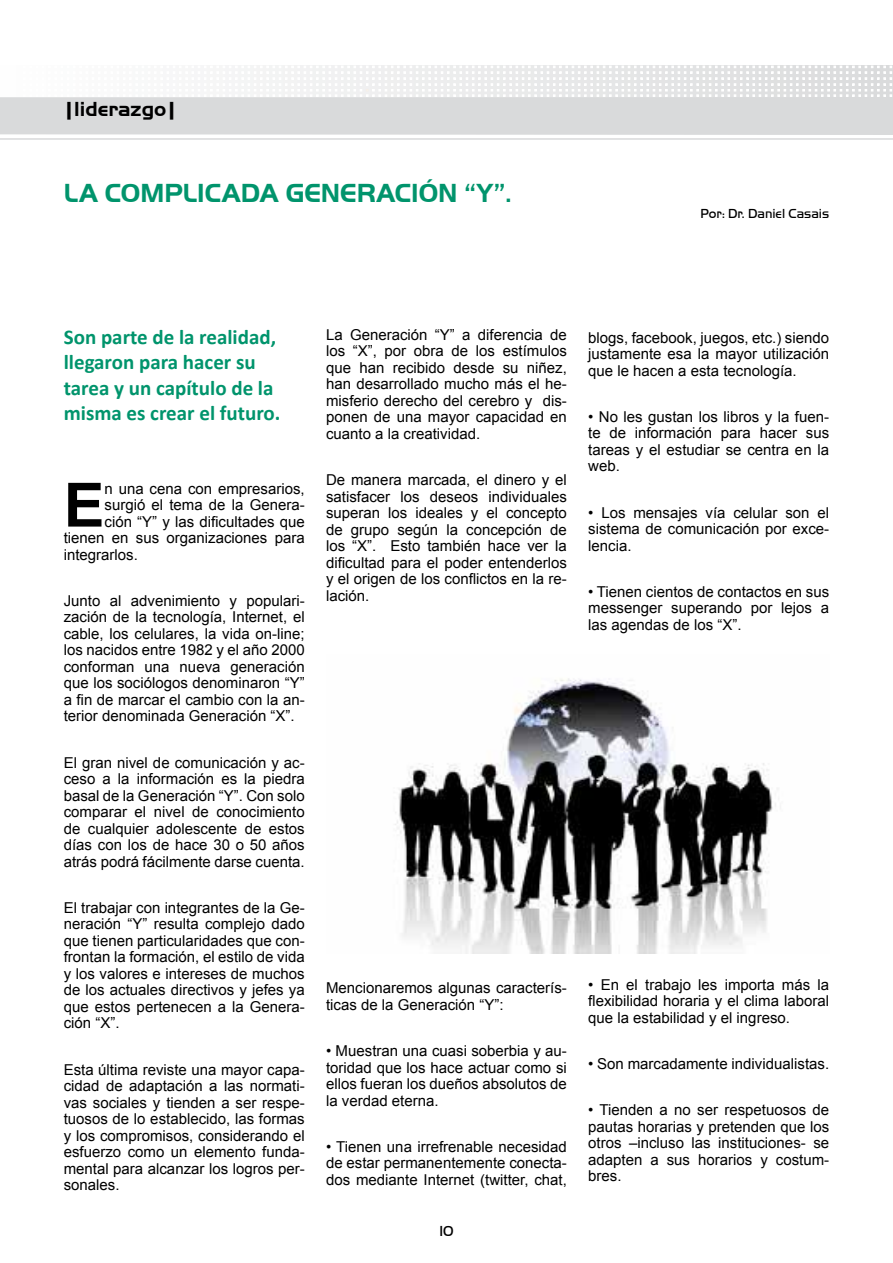
<style>
.page{position:relative;width:893px;height:1263px;background:#fff}
.page>*{position:absolute;margin:0;border:0;box-sizing:border-box;transform-origin:0 0}
.t1{font:700 61.05px "Arial";color:#000}
.t2{font:700 27px "Handel Got D";color:#00946c}
.t3{font:700 21px/25.2px "Calibri";color:#00946c}
.t4{font:700 21px "Handel Got D";color:#000}
.t5{font:15px/16.5px "Arial";color:#000;text-align:justify}
.t6{font:15px "Handel Got D Ligh";color:#000}
.t7{font:13.5px "Handel Got D Ligh";color:#000}
</style>
<div class="page">
<svg style="left:0;top:65px;width:893px;height:75px"></svg>
<img style="left:395px;top:678px;width:383px;height:275px">
<h3 class="t4" style="left:64px;top:98px;width:115px">|liderazgo|</h3>
<h2 class="t2" style="left:64px;top:178px;width:449px">LA COMPLICADA GENERACIÓN “Y”.</h2>
<p class="t7" style="left:701px;top:206px;width:130px">Por: Dr. Daniel Casais</p>
<h3 class="t3" style="left:64px;top:324px;width:218px">Son parte de la realidad, llegaron para hacer su tarea y un capítulo de la misma es crear el futuro.</h3>
<h1 class="t1" style="left:64px;top:465px;width:42px">E</h1>
<p class="t5" style="left:105px;top:480px;width:202px">n una cena con empresarios,</p>
<p class="t5" style="left:105px;top:497px;width:202px">surgió el tema de la Genera-</p>
<p class="t5" style="left:105px;top:513px;width:202px">ción “Y” y las dificultades que</p>
<p class="t5" style="left:64px;top:530px;width:242px">tienen en sus organizaciones para</p>
<p class="t5" style="left:64px;top:546px;width:76px">integrarlos.</p>
<p class="t5" style="left:64px;top:592px;width:242px">Junto al advenimiento y populari&shy;zación de la tecnología, Internet, el cable, los celulares, la vida on-line; los nacidos entre 1982 y el año 2000 conforman una nueva generación que los sociólogos denominaron “Y” a fin de marcar el cambio con la an&shy;terior denominada Generación “X”.</p>
<p class="t5" style="left:64px;top:754px;width:242px">El gran nivel de comunicación y ac&shy;ceso a la información es la piedra basal de la Generación “Y”. Con solo comparar el nivel de conocimiento de cualquier adolescente de estos días con los de hace 30 o 50 años atrás podrá fácilmente darse cuenta.</p>
<p class="t5" style="left:64px;top:899px;width:242px">El trabajar con integrantes de la Ge&shy;neración “Y” resulta complejo dado que tienen particularidades que con&shy;frontan la formación, el estilo de vida y los valores e intereses de muchos de los actuales directivos y jefes ya que estos pertenecen a la Genera&shy;ción “X”.</p>
<p class="t5" style="left:64px;top:1061px;width:242px">Esta última reviste una mayor capa&shy;cidad de adaptación a las normati&shy;vas sociales y tienden a ser respe&shy;tuosos de lo establecido, las formas y los compromisos, considerando el esfuerzo como un elemento funda&shy;mental para alcanzar los logros per&shy;sonales.</p>
<p class="t5" style="left:326px;top:326px;width:242px">La Generación “Y” a diferencia de los “X”, por obra de los estímulos que han recibido desde su niñez, han desarrollado mucho más el he&shy;misferio derecho del cerebro y dis&shy;ponen de una mayor capacidad en cuanto a la creatividad.</p>
<p class="t5" style="left:326px;top:472px;width:242px">De manera marcada, el dinero y el satisfacer los deseos individuales superan los ideales y el concepto de grupo según la concepción de los “X”. Esto también hace ver la dificultad para el poder entenderlos y el origen de los conflictos en la re&shy;lación.</p>
<p class="t5" style="left:588px;top:329px;width:242px">blogs, facebook, juegos, etc.) siendo justamente esa la mayor utilización que le hacen a esta tecnología.</p>
<p class="t5" style="left:588px;top:408px;width:242px">• No les gustan los libros y la fuen&shy;te de información para hacer sus tareas y el estudiar se centra en la web.</p>
<p class="t5" style="left:588px;top:504px;width:242px">• Los mensajes vía celular son el sistema de comunicación por exce&shy;lencia.</p>
<p class="t5" style="left:588px;top:583px;width:242px">• Tienen cientos de contactos en sus messenger superando por lejos a las agendas de los “X”.</p>
<p class="t5" style="left:326px;top:980px;width:242px">Mencionaremos algunas caracterís&shy;ticas de la Generación “Y”:</p>
<p class="t5" style="left:326px;top:1043px;width:242px">• Muestran una cuasi soberbia y au&shy;toridad que los hace actuar como si ellos fueran los dueños absolutos de la verdad eterna.</p>
<p class="t5" style="left:326px;top:1138px;width:242px">• Tienen una irrefrenable necesidad de estar permanentemente conecta&shy;dos mediante Internet (twitter, chat,</p>
<p class="t6" style="left:439px;top:1222px;width:16px">10</p>
<p class="t5" style="left:588px;top:976px;width:242px">• En el trabajo les importa más la flexibilidad horaria y el clima laboral que la estabilidad y el ingreso.</p>
<p class="t5" style="left:588px;top:1055px;width:242px">• Son marcadamente individualistas.</p>
<p class="t5" style="left:588px;top:1102px;width:242px">• Tienden a no ser respetuosos de pautas horarias y pretenden que los otros –incluso las instituciones- se adapten a sus horarios y costum&shy;bres.</p>
</div>
